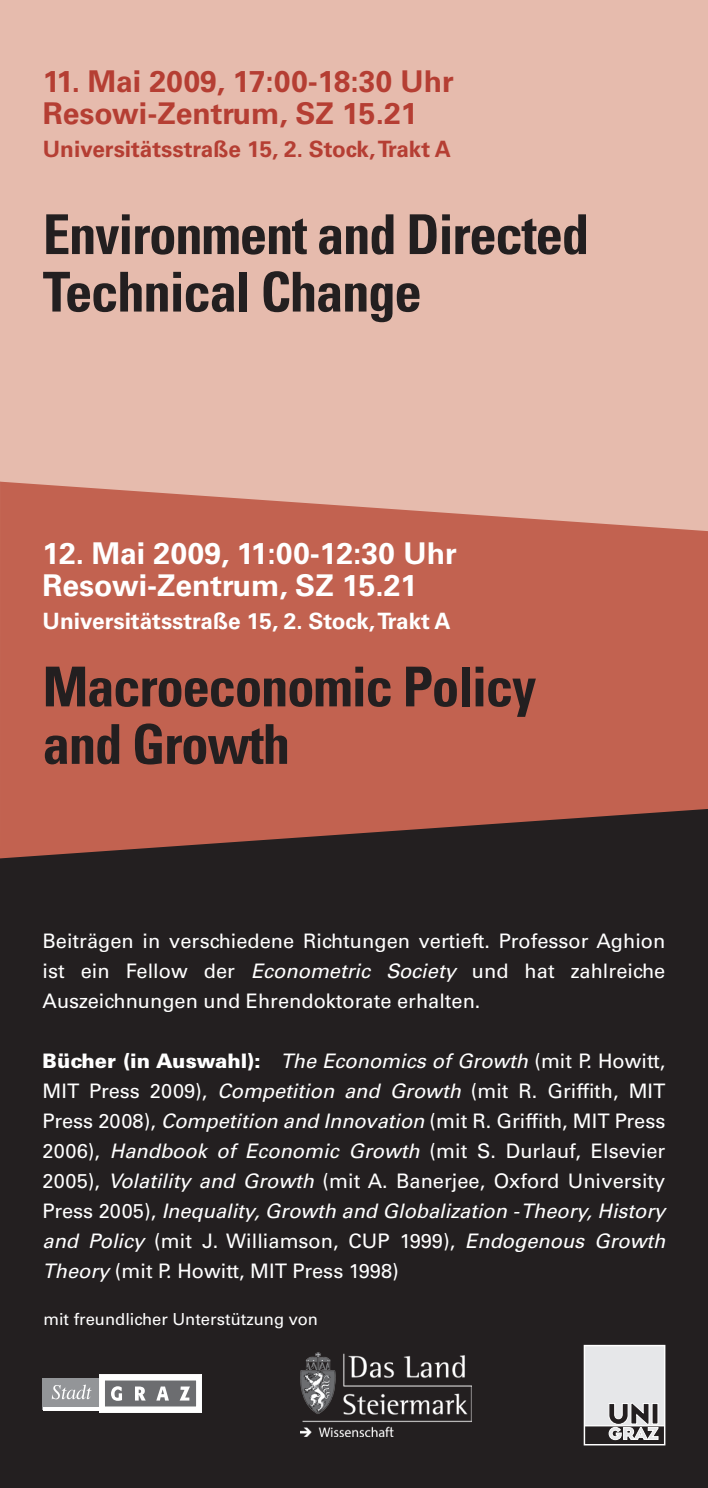
<style>
.page{position:relative;width:708px;height:1488px;background:#fff}
.page>*{position:absolute;margin:0;border:0;box-sizing:border-box;transform-origin:0 0}
.t1{font:700 condensed 55px/57.5px "Univers LT Std";letter-spacing:-.025em;color:#231f20}
.t2{font:700 30px/32.5px "Univers LT Std";color:#b53e33}
.t3{font:700 30px/32.5px "Univers LT Std";color:#fff}
.t4{font:700 22.5px "Univers LT Std";color:#b53e33}
.t5{font:700 22.5px "Univers LT Std";color:#fff}
.t6{font:20px/30px "Univers LT Std";color:#fff;text-align:justify}
.t7{font:16.5px "Univers LT Std";color:#fff}
.s1{font-style:italic}
.s2{font-weight:900}
</style>
<div class="page">
<div style="left:0;top:0;width:707px;height:554px;background:#e6bbad"></div>
<svg style="left:1px;top:481px;width:706px;height:328px;background:#c46857"></svg>
<hr style="left:0;top:481px;width:1px;height:520px;background:#cc7a66">
<div style="left:0;top:809px;width:707px;height:678px;background:#231f20"></div>
<img style="left:300px;top:1352px;width:171px;height:84px">
<div style="left:43px;top:1378px;width:157px;height:32px;background:#939598"></div>
<svg style="left:52px;top:1384px;width:39px;height:15px"></svg>
<svg style="left:99px;top:1374px;width:102px;height:38px"></svg>
<hr style="left:43px;top:1407px;width:157px;height:3px;background:#fff">
<svg style="left:665px;top:1444px;width:6px;height:6px"></svg>
<div style="left:584px;top:1345px;width:80px;height:80px;background:#e6e7e9"></div>
<div style="left:584px;top:1425px;width:80px;height:19px;background:#231f20"></div>
<div style="left:584px;top:1425px;width:80px;height:19px;border:1px solid #fff"></div>
<svg style="left:608px;top:1403px;width:50px;height:36px"></svg>
<div style="left:583px;top:1344px;width:82px;height:101px;border:1px solid #fff"></div>
<h2 class="t2" style="left:43px;top:65px;width:412px">11. Mai 2009, 17:00-18:30 Uhr<br>Resowi-Zentrum, SZ 15.21</h2>
<p class="t4" style="left:43px;top:135px;width:409px">Universitätsstraße 15, 2. Stock, Trakt A</p>
<h1 class="t1" style="left:43px;top:205px;width:547px">Environment and Directed<br>Technical Change</h1>
<h2 class="t3" style="left:43px;top:537px;width:415px">12. Mai 2009, 11:00-12:30 Uhr<br>Resowi-Zentrum, SZ 15.21</h2>
<p class="t5" style="left:43px;top:608px;width:409px">Universitätsstraße 15, 2. Stock, Trakt A</p>
<h1 class="t1" style="left:43px;top:658px;width:495px">Macroeconomic Policy and Growth</h1>
<p class="t6" style="left:43px;top:926px;width:624px">Beiträgen in verschiedene Richtungen vertieft. Professor Aghion ist ein Fellow der <span class="s1">Econometric Society</span> und hat zahlreiche Auszeichnungen und Ehrendoktorate erhalten.</p>
<p class="t6" style="left:43px;top:1046px;width:624px"><span class="s2">Bücher (in Auswahl):</span> <span class="s1">The Economics of Growth</span> (mit P. Howitt, MIT Press 2009), <span class="s1">Competition and Growth</span> (mit R. Griffith, MIT Press 2008), <span class="s1">Competition and Innovation</span> (mit R. Griffith, MIT Press 2006), <span class="s1">Handbook of Economic Growth</span> (mit S. Durlauf, Elsevier 2005), <span class="s1">Volatility and Growth</span> (mit A. Banerjee, Oxford University Press 2005), <span class="s1">Inequality, Growth and Globalization - Theory, History and Policy</span> (mit J. Williamson, CUP 1999), <span class="s1">Endogenous Growth Theory</span> (mit P. Howitt, MIT Press 1998)</p>
<p class="t7" style="left:43px;top:1309px;width:276px">mit freundlicher Unterstützung von</p>
</div>
